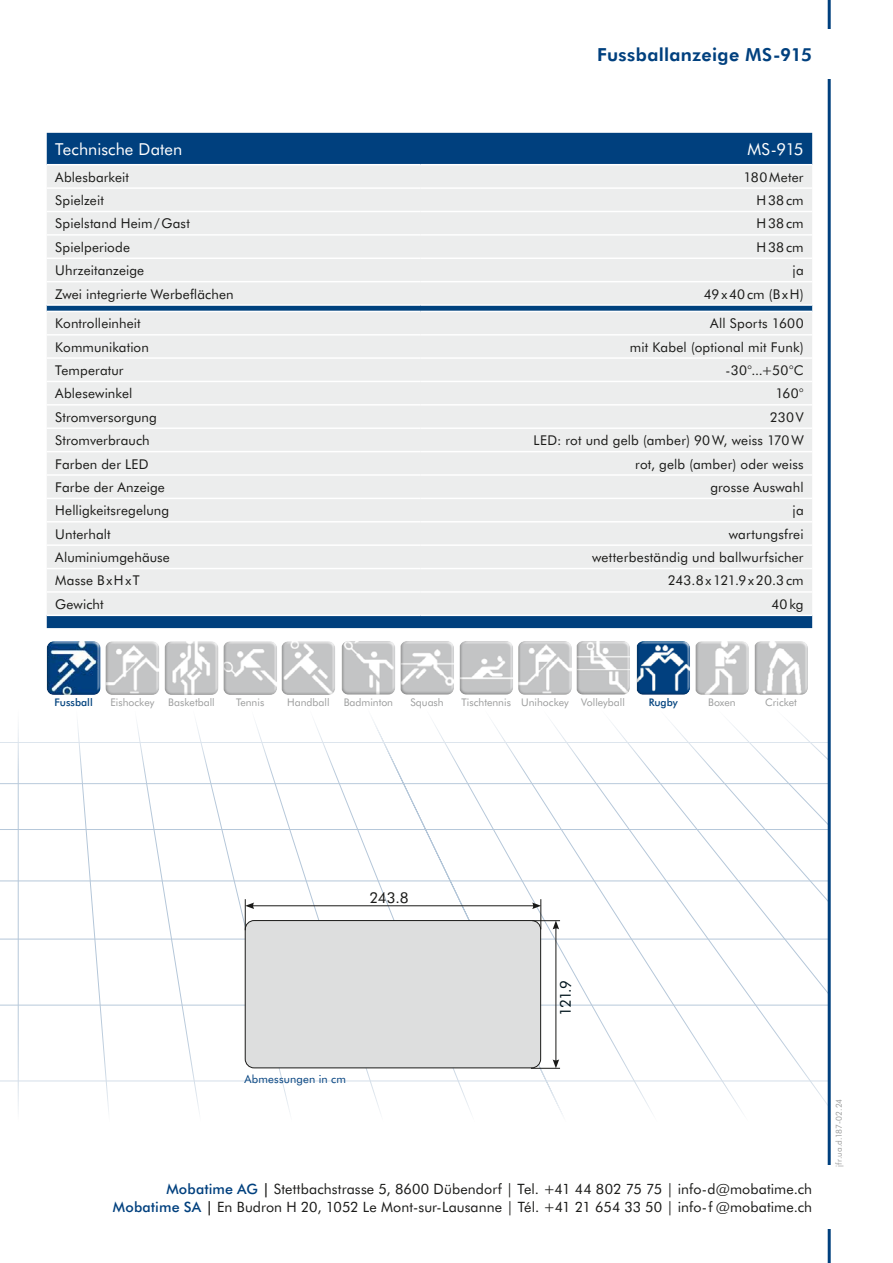
<style>
.page{position:relative;width:893px;height:1263px;background:#fff}
.page>*{position:absolute;margin:0;border:0;box-sizing:border-box;transform-origin:0 0}
.Navigation{font:700 18px "Futura BT";letter-spacing:.02em;color:#00407e}
.headline_links{font:16.5px "Futura BT";letter-spacing:.005em;color:#fff}
.headline_rechts{font:16.5px "Futura BT";color:#fff}
.t1{font:15px "Futura BT";color:#1a1a18}
.t2{font:15px "Futura BT";color:#00151d}
.t3{font:14.25px/18px "Futura BT";letter-spacing:.005em;color:#1a1a18;text-align:right}
.copy_links{font:13.5px "Futura BT";letter-spacing:.01em;color:#1a1a18}
.copy_rechts{font:13.5px "Futura BT";letter-spacing:.015em;color:#1a1a18}
.copy_rechts-2{font:13.5px "Futura BT";letter-spacing:.135em;color:#1a1a18}
.copy_links-2{font:13.5px "Futura BT";letter-spacing:.075em;color:#1a1a18}
.Legende{font:11.25px "Futura BT";letter-spacing:.02em;color:#00407e}
.t4{font:10.5px "Futura BT";color:#9c9d9d}
.t5{font:500 10.5px "Futura BT";color:#00427e}
.Dokumentnummer{font:8.25px "Futura BT";letter-spacing:.02em;color:#9c9d9d}
.s1{font-weight:500;color:#00407e}
.s2{font-weight:500}
</style>
<div class="page">
<svg style="left:0;top:709px;width:828px;height:414px"></svg>
<hr style="left:828px;top:0;width:3px;height:1263px;background:#00407e">
<div style="left:89px;top:1166px;width:744px;height:63px;background:#fff"></div>
<div style="left:47px;top:29px;width:786px;height:49px;background:#fff"></div>
<div style="left:47px;top:133px;width:765px;height:495px;background:#00407e"></div>
<div style="left:47px;top:165px;width:765px;height:450px;background:#eceded"></div>
<svg style="left:47px;top:306px;width:765px;height:5px;background:#104e86"></svg>
<hr style="left:47px;top:304px;width:373px;height:2px;background:#fff">
<hr style="left:420px;top:304px;width:392px;height:2px;background:#fff">
<hr style="left:47px;top:311px;width:373px;height:1px;background:#fff">
<hr style="left:420px;top:311px;width:392px;height:1px;background:#fff">
<hr style="left:47px;top:357px;width:373px;height:2px;background:#fff">
<hr style="left:420px;top:357px;width:392px;height:2px;background:#fff">
<hr style="left:47px;top:187px;width:373px;height:2px;background:#fff">
<hr style="left:47px;top:211px;width:373px;height:1px;background:#fff">
<hr style="left:420px;top:211px;width:392px;height:1px;background:#fff">
<hr style="left:47px;top:234px;width:373px;height:2px;background:#fff">
<hr style="left:420px;top:234px;width:392px;height:2px;background:#fff">
<hr style="left:47px;top:257px;width:373px;height:2px;background:#fff">
<hr style="left:420px;top:257px;width:392px;height:2px;background:#fff">
<hr style="left:47px;top:281px;width:373px;height:1px;background:#fff">
<hr style="left:420px;top:281px;width:392px;height:1px;background:#fff">
<hr style="left:47px;top:334px;width:373px;height:2px;background:#fff">
<hr style="left:420px;top:334px;width:392px;height:2px;background:#fff">
<hr style="left:47px;top:164px;width:373px;height:1px;background:#fff">
<hr style="left:47px;top:381px;width:373px;height:1px;background:#fff">
<hr style="left:420px;top:381px;width:392px;height:1px;background:#fff">
<hr style="left:47px;top:404px;width:373px;height:2px;background:#fff">
<hr style="left:420px;top:404px;width:392px;height:2px;background:#fff">
<hr style="left:47px;top:427px;width:373px;height:2px;background:#fff">
<hr style="left:420px;top:427px;width:392px;height:2px;background:#fff">
<hr style="left:47px;top:451px;width:373px;height:1px;background:#fff">
<hr style="left:420px;top:451px;width:392px;height:1px;background:#fff">
<hr style="left:47px;top:474px;width:373px;height:2px;background:#fff">
<hr style="left:420px;top:474px;width:392px;height:2px;background:#fff">
<hr style="left:47px;top:498px;width:373px;height:1px;background:#fff">
<hr style="left:420px;top:498px;width:392px;height:1px;background:#fff">
<hr style="left:47px;top:521px;width:373px;height:1px;background:#fff">
<hr style="left:420px;top:521px;width:392px;height:1px;background:#fff">
<hr style="left:47px;top:544px;width:373px;height:2px;background:#fff">
<hr style="left:420px;top:544px;width:392px;height:2px;background:#fff">
<hr style="left:47px;top:568px;width:373px;height:1px;background:#fff">
<hr style="left:420px;top:568px;width:392px;height:1px;background:#fff">
<hr style="left:47px;top:591px;width:373px;height:2px;background:#fff">
<hr style="left:420px;top:591px;width:392px;height:2px;background:#fff">
<hr style="left:420px;top:164px;width:392px;height:1px;background:#fff">
<hr style="left:420px;top:187px;width:392px;height:2px;background:#fff">
<hr style="left:47px;top:615px;width:373px;height:1px;background:#fff">
<hr style="left:420px;top:615px;width:392px;height:1px;background:#fff">
<div style="left:245px;top:920px;width:296px;height:148px;background:#dddede;border-radius:9px"></div>
<div style="left:245px;top:920px;width:296px;height:148px;border:1px solid #1a1a18;border-radius:9px"></div>
<hr style="left:541px;top:899px;width:1px;height:30px;background:#1a1a18">
<hr style="left:252px;top:905px;width:283px;height:1px;background:#1a1a18">
<svg style="left:246px;top:902px;width:8px;height:7px"></svg>
<svg style="left:532px;top:902px;width:9px;height:7px"></svg>
<hr style="left:556px;top:927px;width:1px;height:135px;background:#1a1a18">
<svg style="left:531px;top:1059px;width:29px;height:10px"></svg>
<svg style="left:532px;top:920px;width:28px;height:9px"></svg>
<hr style="left:245px;top:899px;width:1px;height:31px;background:#1a1a18">
<div style="left:47px;top:641px;width:54px;height:54px;background:#1a1a18;opacity:.5"></div>
<div style="left:105px;top:641px;width:54px;height:54px;background:#1a1a18;opacity:.5"></div>
<div style="left:163px;top:641px;width:56px;height:54px;background:#1a1a18;opacity:.5"></div>
<div style="left:222px;top:641px;width:55px;height:54px;background:#1a1a18;opacity:.5"></div>
<div style="left:280px;top:641px;width:56px;height:54px;background:#1a1a18;opacity:.5"></div>
<div style="left:340px;top:641px;width:56px;height:54px;background:#1a1a18;opacity:.5"></div>
<div style="left:399px;top:641px;width:55px;height:54px;background:#1a1a18;opacity:.5"></div>
<div style="left:458px;top:641px;width:56px;height:54px;background:#1a1a18;opacity:.5"></div>
<div style="left:575px;top:641px;width:55px;height:54px;background:#1a1a18;opacity:.5"></div>
<div style="left:635px;top:641px;width:56px;height:54px;background:#1a1a18;opacity:.5"></div>
<div style="left:694px;top:641px;width:55px;height:54px;background:#1a1a18;opacity:.5"></div>
<div style="left:753px;top:641px;width:56px;height:54px;background:#1a1a18;opacity:.5"></div>
<div style="left:518px;top:641px;width:54px;height:54px;background:#1a1a18;opacity:.5"></div>
<p class="Navigation" style="left:597px;top:42px;width:216px">Fussballanzeige MS-915</p>
<p class="headline_links" style="left:55px;top:138px;width:129px">Technische Daten</p>
<p class="headline_rechts" style="left:747px;top:138px;width:58px">MS-915</p>
<p class="copy_links" style="left:55px;top:168px;width:75px">Ablesbarkeit</p>
<p class="copy_rechts" style="left:744px;top:168px;width:62px">180Meter</p>
<p class="copy_links" style="left:55px;top:192px;width:50px">Spielzeit</p>
<p class="copy_rechts" style="left:756px;top:192px;width:49px">H38cm</p>
<p class="copy_links" style="left:55px;top:215px;width:136px">Spielstand Heim/Gast</p>
<p class="copy_rechts" style="left:756px;top:215px;width:49px">H38cm</p>
<p class="copy_links" style="left:55px;top:238px;width:76px">Spielperiode</p>
<p class="copy_rechts" style="left:756px;top:238px;width:49px">H38cm</p>
<p class="copy_links" style="left:55px;top:262px;width:90px">Uhrzeitanzeige</p>
<p class="copy_rechts" style="left:793px;top:262px;width:13px">ja</p>
<p class="copy_links" style="left:55px;top:285px;width:180px">Zwei integrierte Werbeflächen</p>
<p class="copy_rechts-2" style="left:704px;top:285px;width:101px">49x40cm (BxH)</p>
<p class="copy_links" style="left:55px;top:315px;width:87px">Kontrolleinheit</p>
<p class="copy_rechts" style="left:710px;top:315px;width:95px">All Sports 1600</p>
<p class="copy_links" style="left:55px;top:338px;width:95px">Kommunikation</p>
<p class="copy_rechts" style="left:630px;top:338px;width:175px">mit Kabel (optional mit Funk)</p>
<p class="copy_links" style="left:55px;top:361px;width:70px">Temperatur</p>
<p class="copy_rechts" style="left:725px;top:361px;width:80px">-30°...+50°C</p>
<p class="copy_links" style="left:55px;top:385px;width:79px">Ablesewinkel</p>
<p class="copy_rechts" style="left:775px;top:385px;width:30px">160°</p>
<p class="copy_links" style="left:55px;top:408px;width:103px">Stromversorgung</p>
<p class="copy_rechts" style="left:770px;top:408px;width:35px">230V</p>
<p class="copy_links" style="left:55px;top:432px;width:96px">Stromverbrauch</p>
<p class="copy_rechts" style="left:534px;top:432px;width:272px">LED: rot und gelb (amber) 90W, weiss 170W</p>
<p class="copy_links" style="left:55px;top:455px;width:95px">Farben der LED</p>
<p class="copy_rechts" style="left:635px;top:455px;width:170px">rot, gelb (amber) oder weiss</p>
<p class="copy_links" style="left:55px;top:478px;width:111px">Farbe der Anzeige</p>
<p class="copy_rechts" style="left:710px;top:478px;width:95px">grosse Auswahl</p>
<p class="copy_links" style="left:55px;top:502px;width:116px">Helligkeitsregelung</p>
<p class="copy_rechts" style="left:793px;top:502px;width:13px">ja</p>
<p class="copy_links" style="left:55px;top:525px;width:57px">Unterhalt</p>
<p class="copy_rechts" style="left:729px;top:525px;width:76px">wartungsfrei</p>
<p class="copy_links" style="left:55px;top:549px;width:116px">Aluminiumgehäuse</p>
<p class="copy_rechts" style="left:592px;top:549px;width:213px">wetterbeständig und ballwurfsicher</p>
<p class="copy_links-2" style="left:55px;top:572px;width:86px">Masse BxHxT</p>
<p class="copy_rechts" style="left:668px;top:572px;width:137px">243.8x121.9x20.3cm</p>
<p class="copy_links" style="left:55px;top:595px;width:50px">Gewicht</p>
<p class="copy_rechts" style="left:771px;top:595px;width:34px">40kg</p>
<p class="t5" style="left:55px;top:696px;width:40px">Fussball</p>
<p class="t4" style="left:110px;top:696px;width:46px">Eishockey</p>
<p class="t4" style="left:168px;top:696px;width:48px">Basketball</p>
<p class="t4" style="left:236px;top:696px;width:29px">Tennis</p>
<p class="t4" style="left:287px;top:696px;width:44px">Handball</p>
<p class="t4" style="left:344px;top:695px;width:51px">Badminton</p>
<p class="t4" style="left:410px;top:695px;width:35px">Squash</p>
<p class="t4" style="left:462px;top:695px;width:51px">Tischtennis</p>
<p class="t4" style="left:521px;top:695px;width:49px">Unihockey</p>
<p class="t4" style="left:581px;top:695px;width:45px">Volleyball</p>
<p class="t5" style="left:649px;top:695px;width:31px">Rugby</p>
<p class="t4" style="left:708px;top:695px;width:29px">Boxen</p>
<p class="t4" style="left:765px;top:695px;width:33px">Cricket</p>
<p class="t1" style="left:369px;top:888px;width:41px">243.8</p>
<p class="Legende" style="left:244px;top:1071px;width:103px">Abmessungen in cm</p>
<p class="t2" style="left:556px;top:1016px;width:38px;rotate:-90deg">121.9</p>
<p class="t3" style="left:113px;top:1180px;width:701px"><span class="s1">Mobatime AG</span> <span class="s2">|</span> Stettbachstrasse 5, 8600 Dübendorf | Tel. +41 44 802 75 75 | info-d@mobatime.ch<br><span class="s1">Mobatime SA</span> <span class="s2">|</span> En Budron H 20, 1052 Le Mont-sur-Lausanne | Tél. +41 21 654 33 50 | info-f @mobatime.ch</p>
<p class="Dokumentnummer" style="left:834px;top:1167px;width:69px;rotate:-90deg">jfr.ua.d.187-02.24</p>
</div>
